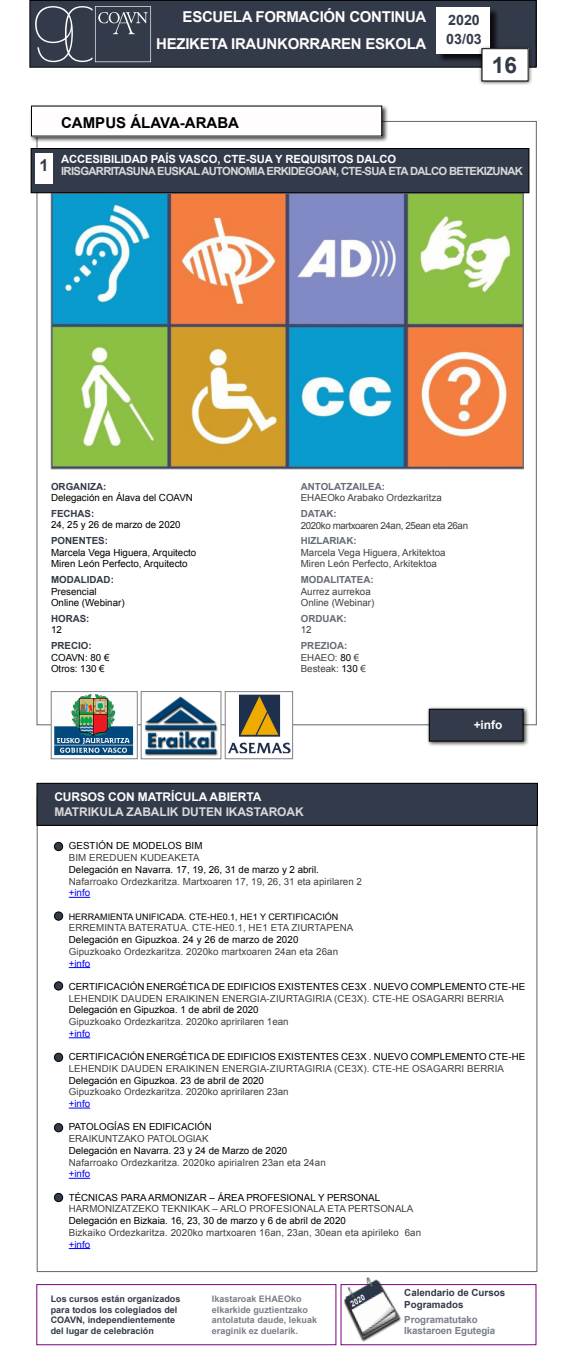
<style>
.page{position:relative;width:578px;height:1362px;background:#fff}
.page>*{position:absolute;margin:0;border:0;box-sizing:border-box;transform-origin:0 0}
.t1{font:700 22.5px "Arial";color:#333a49}
.t2{font:700 15px/27px "Arial";letter-spacing:-.02em;color:#fffdfd;text-align:right}
.t3{font:700 15px "Arial";color:#000}
.t4{font:700 14.25px/19.4px "Arial";color:#333a49}
.t5{font:700 12px "Arial";letter-spacing:-.01em;color:#d9d9d9}
.t6{font:700 12px "Arial";letter-spacing:-.01em;color:#fff}
.t7{font:700 11.93px "Arial";color:#fffdfd}
.t8{font:700 11.25px/12.8px "Arial";letter-spacing:-.06em;color:#d9d9d9}
.t9{font:9.75px/11.7px "Arial";letter-spacing:.01em;color:#404040}
.t10{font:9.75px/11.7px "Arial";color:#000}
.t11{font:700 9.75px/11.2px "Arial";color:#333a49}
.t12{font:700 9.75px "Arial";color:#666b77}
.t13{font:9.75px "Arial";letter-spacing:-.04em;color:#404040}
.t14{font:700 9.75px/11.2px "Arial";letter-spacing:-.01em;color:#7a7f89}
.t15{font:9.75px "Arial";color:#00f}
.t16{font:700 9px/10.8px "Arial";color:#333a49}
.t17{font:700 9px/10.8px "Arial";color:#7a7f89}
.t18{font:9px "Arial";color:#000}
.t19{font:700 8.18px "Arial";color:#fff;scale:.84 1}
.s1{color:#fff}
.s2{font-weight:700;color:#666b77}
.s3{color:#000}
</style>
<div class="page">
<img style="left:53px;top:195px;width:468px;height:272px">
<div style="left:51px;top:193px;width:472px;height:276px;border:1px solid #808080"></div>
<div style="left:31px;top:148px;width:498px;height:45px;background:#333a49"></div>
<div style="left:31px;top:148px;width:498px;height:45px;border:1px solid #000"></div>
<div style="left:29px;top:104px;width:359px;height:39px;background:#000;opacity:.75"></div>
<div style="left:31px;top:106px;width:350px;height:30px;background:#fffdfd"></div>
<div style="left:35px;top:153px;width:18px;height:31px;background:#fffdfd"></div>
<div style="left:341px;top:1284px;width:195px;height:60px;background:#fff;border:1px solid #7d007d"></div>
<div style="left:37px;top:1284px;width:299px;height:60px;background:#fff;border:1px solid #7d007d"></div>
<img style="left:338px;top:1271px;width:68px;height:73px">
<div style="left:30px;top:0;width:506px;height:67px;background:#333a49"></div>
<div style="left:29px;top:0;width:507px;height:68px;border:1px solid #000"></div>
<div style="left:437px;top:8px;width:62px;height:55px;background:#000;opacity:.75"></div>
<div style="left:436px;top:7px;width:54px;height:46px;background:#fff"></div>
<div style="left:478px;top:45px;width:55px;height:41px;background:#000;opacity:.75"></div>
<div style="left:482px;top:49px;width:46px;height:32px;background:#fff"></div>
<div style="left:481px;top:48px;width:47px;height:33px;border:1px solid #000"></div>
<svg style="left:35px;top:6px;width:116px;height:56px"></svg>
<div style="left:426px;top:706px;width:102px;height:41px;background:#000;opacity:.75"></div>
<div style="left:429px;top:709px;width:94px;height:32px;background:#333a49"></div>
<div style="left:429px;top:709px;width:94px;height:32px;border:1px solid #000"></div>
<img style="left:145px;top:696px;width:73px;height:60px">
<div style="left:141px;top:691px;width:80px;height:68px;border:1px solid #808080"></div>
<img style="left:54px;top:694px;width:80px;height:62px">
<div style="left:51px;top:691px;width:86px;height:68px;border:1px solid #808080"></div>
<img style="left:228px;top:694px;width:63px;height:60px">
<div style="left:225px;top:691px;width:68px;height:68px;border:1px solid #808080"></div>
<div style="left:37px;top:783px;width:500px;height:42px;background:#333a49"></div>
<div style="left:37px;top:783px;width:500px;height:42px;border:1px solid #000"></div>
<svg style="left:69px;top:896px;width:21px;height:1px"></svg>
<svg style="left:69px;top:967px;width:21px;height:1px"></svg>
<svg style="left:69px;top:1037px;width:21px;height:1px"></svg>
<svg style="left:69px;top:1107px;width:21px;height:1px"></svg>
<svg style="left:69px;top:1177px;width:21px;height:1px"></svg>
<div style="left:54px;top:842px;width:9px;height:8px;background:#333a49;border-radius:50%"></div>
<div style="left:54px;top:842px;width:9px;height:9px;border:1px solid #000;border-radius:50%"></div>
<div style="left:54px;top:911px;width:9px;height:9px;background:#333a49;border-radius:50%"></div>
<div style="left:54px;top:911px;width:9px;height:9px;border:1px solid #000;border-radius:50%"></div>
<div style="left:54px;top:981px;width:9px;height:9px;background:#333a49;border-radius:50%"></div>
<div style="left:54px;top:981px;width:9px;height:9px;border:1px solid #000;border-radius:50%"></div>
<div style="left:54px;top:1053px;width:9px;height:8px;background:#333a49;border-radius:50%"></div>
<div style="left:54px;top:1052px;width:9px;height:9px;border:1px solid #000;border-radius:50%"></div>
<div style="left:54px;top:1123px;width:9px;height:8px;background:#333a49;border-radius:50%"></div>
<div style="left:54px;top:1123px;width:9px;height:9px;border:1px solid #000;border-radius:50%"></div>
<div style="left:54px;top:1193px;width:9px;height:8px;background:#333a49;border-radius:50%"></div>
<div style="left:54px;top:1192px;width:9px;height:9px;border:1px solid #000;border-radius:50%"></div>
<h2 class="t2" style="left:156px;top:4px;width:271px">ESCUELA FORMACIÓN CONTINUA<br>HEZIKETA IRAUNKORRAREN ESKOLA</h2>
<h3 class="t4" style="left:446px;top:10px;width:37px">2020<br>03/03</h3>
<h1 class="t1" style="left:492px;top:50px;width:27px">16</h1>
<h2 class="t3" style="left:61px;top:112px;width:179px">CAMPUS ÁLAVA-ARABA</h2>
<p class="t8" style="left:40px;top:153px;width:485px;text-indent:21px"><span class="s1">ACCESIBILIDAD PAÍS VASCO, CTE-SUA Y REQUISITOS DALCO<br></span><sup>1</sup> IRISGARRITASUNA EUSKAL AUTONOMIA ERKIDEGOAN, CTE-SUA ETA DALCO BETEKIZUNAK</p>
<p class="t11" style="left:51px;top:481px;width:57px">ORGANIZA:</p>
<p class="t10" style="left:51px;top:492px;width:143px">Delegación en Álava del COAVN</p>
<p class="t11" style="left:51px;top:508px;width:45px">FECHAS:</p>
<p class="t10" style="left:51px;top:519px;width:131px">24, 25 y 26 de marzo de 2020</p>
<p class="t11" style="left:51px;top:535px;width:58px">PONENTES:</p>
<p class="t10" style="left:51px;top:546px;width:147px">Marcela Vega Higuera, Arquitecto<br>Miren León Perfecto, Arquitecto</p>
<p class="t11" style="left:51px;top:574px;width:64px">MODALIDAD:</p>
<p class="t10" style="left:51px;top:585px;width:75px">Presencial<br>Online (Webinar)</p>
<p class="t11" style="left:51px;top:613px;width:40px">HORAS:</p>
<p class="t10" style="left:51px;top:624px;width:12px">12</p>
<p class="t11" style="left:51px;top:640px;width:42px">PRECIO:</p>
<p class="t10" style="left:51px;top:651px;width:60px">COAVN: 80 €<br>Otros: 130 €</p>
<p class="t12" style="left:301px;top:479px;width:86px">ANTOLATZAILEA:</p>
<p class="t9" style="left:301px;top:492px;width:142px">EHAEOko Arabako Ordezkaritza</p>
<p class="t12" style="left:301px;top:507px;width:37px">DATAK:</p>
<p class="t13" style="left:301px;top:518px;width:169px">2020ko martxoaren 24an, 25ean eta 26an</p>
<p class="t12" style="left:301px;top:534px;width:57px">HIZLARIAK:</p>
<p class="t9" style="left:301px;top:546px;width:146px">Marcela Vega Higuera, Arkitektoa<br>Miren León Perfecto, Arkitektoa</p>
<p class="t12" style="left:301px;top:573px;width:74px">MODALITATEA:</p>
<p class="t9" style="left:301px;top:585px;width:75px">Aurrez aurrekoa<br>Online (Webinar)</p>
<p class="t12" style="left:301px;top:611px;width:48px">ORDUAK:</p>
<p class="t9" style="left:301px;top:624px;width:12px">12</p>
<p class="t9" style="left:301px;top:639px;width:67px"><span class="s2">PREZIOA:<br></span>EHAEO: <span class="s3">80</span> €<br>Besteak: <span class="s3">130</span> €</p>
<p class="t7" style="left:473px;top:716px;width:30px">+info</p>
<p class="t6" style="left:54px;top:788px;width:208px">CURSOS CON MATRÍCULA ABIERTA</p>
<p class="t5" style="left:54px;top:803px;width:251px">MATRIKULA ZABALIK DUTEN IKASTAROAK</p>
<p class="t10" style="left:69px;top:840px;width:135px">GESTIÓN DE MODELOS BIM</p>
<p class="t9" style="left:69px;top:852px;width:132px">BIM EREDUEN KUDEAKETA</p>
<p class="t10" style="left:69px;top:863px;width:251px">Delegación en Navarra. 17, 19, 26, 31 de marzo y 2 abril.</p>
<p class="t9" style="left:69px;top:875px;width:294px">Nafarroako Ordezkaritza. Martxoaren 17, 19, 26, 31 eta apirilaren 2</p>
<p class="t15" style="left:69px;top:886px;width:23px">+info</p>
<p class="t18" style="left:69px;top:910px;width:271px">HERRAMIENTA UNIFICADA. CTE-HE0.1, HE1 Y CERTIFICACIÓN</p>
<p class="t9" style="left:69px;top:922px;width:286px">ERREMINTA BATERATUA. CTE-HE0.1, HE1 ETA ZIURTAPENA</p>
<p class="t10" style="left:69px;top:933px;width:231px">Delegación en Gipuzkoa. 24 y 26 de marzo de 2020</p>
<p class="t9" style="left:69px;top:945px;width:271px">Gipuzkoako Ordezkaritza. 2020ko martxoaren 24an eta 26an</p>
<p class="t15" style="left:69px;top:956px;width:23px">+info</p>
<p class="t10" style="left:69px;top:980px;width:458px">CERTIFICACIÓN ENERGÉTICA DE EDIFICIOS EXISTENTES CE3X . NUEVO COMPLEMENTO CTE-HE</p>
<p class="t9" style="left:69px;top:992px;width:436px">LEHENDIK DAUDEN ERAIKINEN ENERGIA-ZIURTAGIRIA (CE3X). CTE-HE OSAGARRI BERRIA</p>
<p class="t10" style="left:69px;top:1004px;width:191px">Delegación en Gipuzkoa. 1 de abril de 2020</p>
<p class="t9" style="left:69px;top:1015px;width:221px">Gipuzkoako Ordezkaritza. 2020ko apririlaren 1ean</p>
<p class="t15" style="left:69px;top:1026px;width:23px">+info</p>
<p class="t10" style="left:69px;top:1050px;width:458px">CERTIFICACIÓN ENERGÉTICA DE EDIFICIOS EXISTENTES CE3X . NUEVO COMPLEMENTO CTE-HE</p>
<p class="t9" style="left:69px;top:1062px;width:436px">LEHENDIK DAUDEN ERAIKINEN ENERGIA-ZIURTAGIRIA (CE3X). CTE-HE OSAGARRI BERRIA</p>
<p class="t10" style="left:69px;top:1074px;width:197px">Delegación en Gipuzkoa. 23 de abril de 2020</p>
<p class="t9" style="left:69px;top:1086px;width:221px">Gipuzkoako Ordezkaritza. 2020ko apririlaren 23an</p>
<p class="t15" style="left:69px;top:1097px;width:23px">+info</p>
<p class="t10" style="left:69px;top:1121px;width:145px">PATOLOGÍAS EN EDIFICACIÓN</p>
<p class="t9" style="left:69px;top:1132px;width:141px">ERAIKUNTZAKO PATOLOGIAK</p>
<p class="t10" style="left:69px;top:1144px;width:220px">Delegación en Navarra. 23 y 24 de Marzo de 2020</p>
<p class="t9" style="left:69px;top:1156px;width:258px">Nafarroako Ordezkaritza. 2020ko apirialren 23an eta 24an</p>
<p class="t15" style="left:69px;top:1167px;width:23px">+info</p>
<p class="t10" style="left:69px;top:1191px;width:313px">TÉCNICAS PARA ARMONIZAR – ÁREA PROFESIONAL Y PERSONAL</p>
<p class="t9" style="left:69px;top:1203px;width:346px">HARMONIZATZEKO TEKNIKAK – ARLO PROFESIONALA ETA PERTSONALA</p>
<p class="t10" style="left:69px;top:1214px;width:278px">Delegación en Bizkaia. 16, 23, 30 de marzo y 6 de abril de 2020</p>
<p class="t9" style="left:69px;top:1226px;width:354px">Bizkaiko Ordezkaritza. 2020ko martxoaren 16an, 23an, 30ean eta apirileko 6an</p>
<p class="t15" style="left:69px;top:1237px;width:23px">+info</p>
<p class="t16" style="left:51px;top:1293px;width:131px">Los cursos están organizados para todos los colegiados del<br>COAVN, independientemente del lugar de celebración</p>
<p class="t17" style="left:212px;top:1293px;width:107px">Ikastaroak EHAEOko elkarkide guztientzako antolatuta daude, lekuak eraginik ez duelarik.</p>
<p class="t19" style="left:348px;top:1299px;width:20px;rotate:-30deg">2020</p>
<p class="t11" style="left:404px;top:1287px;width:102px">Calendario de Cursos<br>Pogramados</p>
<p class="t14" style="left:404px;top:1313px;width:92px">Programatutako<br>Ikastaroen Egutegia</p>
</div>
